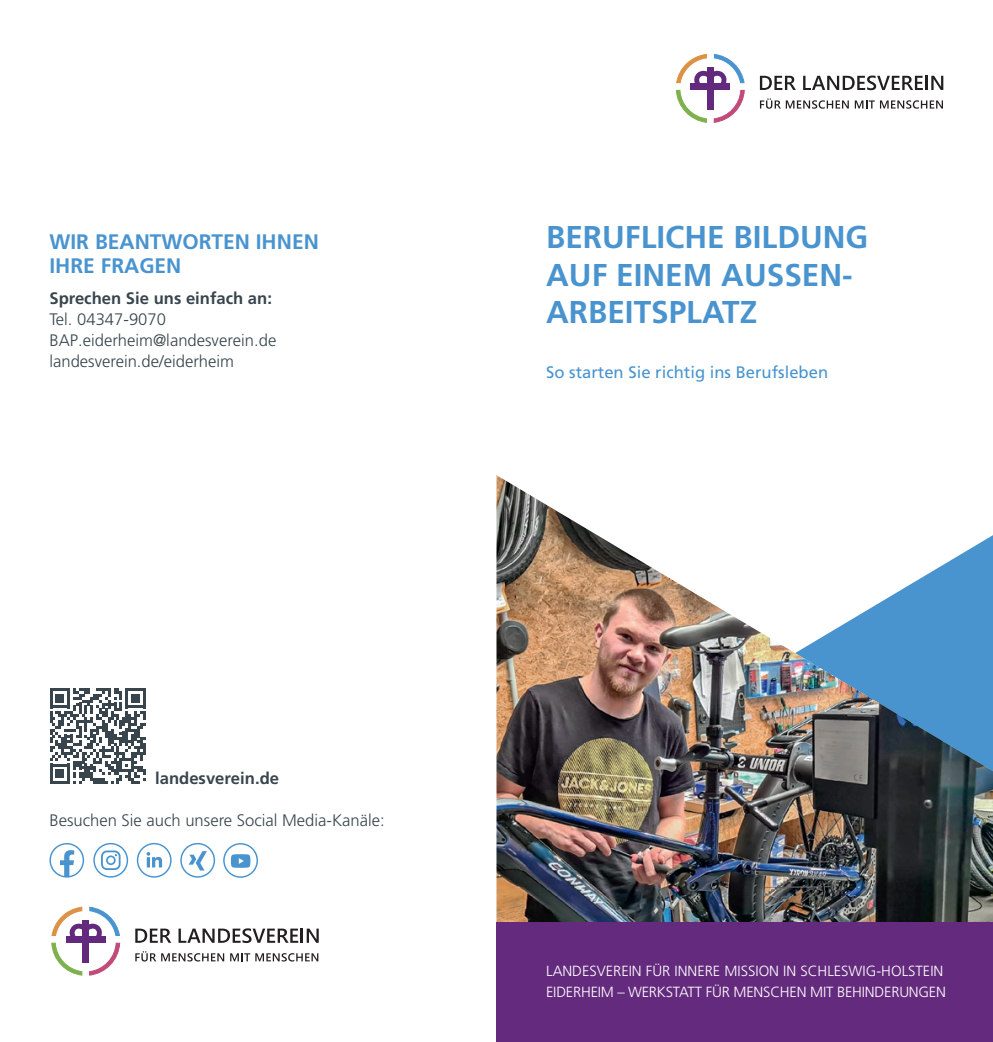
<style>
.page{position:relative;width:993px;height:1042px;background:#fff}
.page>*{position:absolute;margin:0;border:0;box-sizing:border-box;transform-origin:0 0}
.t1{font:700 31.5px/37.8px "Frutiger LT Std";color:#4994cf}
.t2{font:700 21px/24.5px "Frutiger LT Std";color:#4994cf}
.t3{font:300 16.62px/21px "Frutiger LT Std";color:#38454d}
.t4{font:700 16.62px "Frutiger LT Std";color:#38454d}
.t5{font:16.62px "Frutiger LT Std";color:#4994cf}
.t6{font:300 14.7px/21px "Frutiger LT Std";color:#fff}
</style>
<div class="page">
<img style="left:496px;top:475px;width:496px;height:448px">
<svg style="left:135px;top:928px;width:36px;height:15px"></svg>
<svg style="left:178px;top:928px;width:140px;height:15px"></svg>
<svg style="left:135px;top:951px;width:89px;height:10px"></svg>
<svg style="left:230px;top:953px;width:88px;height:8px"></svg>
<svg style="left:51px;top:906px;width:69px;height:70px"></svg>
<svg style="left:759px;top:76px;width:36px;height:14px"></svg>
<svg style="left:803px;top:76px;width:140px;height:14px"></svg>
<svg style="left:759px;top:98px;width:89px;height:11px"></svg>
<svg style="left:854px;top:100px;width:88px;height:9px"></svg>
<svg style="left:676px;top:54px;width:68px;height:69px"></svg>
<div style="left:496px;top:923px;width:496px;height:119px;background:#642a7d"></div>
<svg style="left:49px;top:843px;width:35px;height:35px"></svg>
<svg style="left:137px;top:843px;width:34px;height:34px"></svg>
<svg style="left:180px;top:843px;width:35px;height:34px"></svg>
<svg style="left:93px;top:843px;width:35px;height:34px"></svg>
<svg style="left:223px;top:843px;width:35px;height:35px"></svg>
<svg style="left:50px;top:688px;width:95px;height:96px"></svg>
<p class="t2" style="left:49px;top:229px;width:271px">WIR BEANTWORTEN IHNEN<br>IHRE FRAGEN</p>
<p class="t4" style="left:49px;top:289px;width:224px">Sprechen Sie uns einfach an:</p>
<p class="t3" style="left:49px;top:309px;width:228px">Tel. 04347-9070<br>BAP.eiderheim@landesverein.de landesverein.de/eiderheim</p>
<p class="t4" style="left:155px;top:769px;width:125px">landesverein.de</p>
<p class="t3" style="left:49px;top:810px;width:337px">Besuchen Sie auch unsere Social Media-Kanäle:</p>
<h1 class="t1" style="left:546px;top:218px;width:323px">BERUFLICHE BILDUNG<br>AUF EINEM AUSSEN-<br>ARBEITSPLATZ</h1>
<p class="t5" style="left:546px;top:362px;width:283px">So starten Sie richtig ins Berufsleben</p>
<p class="t6" style="left:546px;top:960px;width:401px">LANDESVEREIN FÜR INNERE MISSION IN SCHLESWIG-HOLSTEIN<br>EIDERHEIM – WERKSTATT FÜR MENSCHEN MIT BEHINDERUNGEN</p>
</div>
